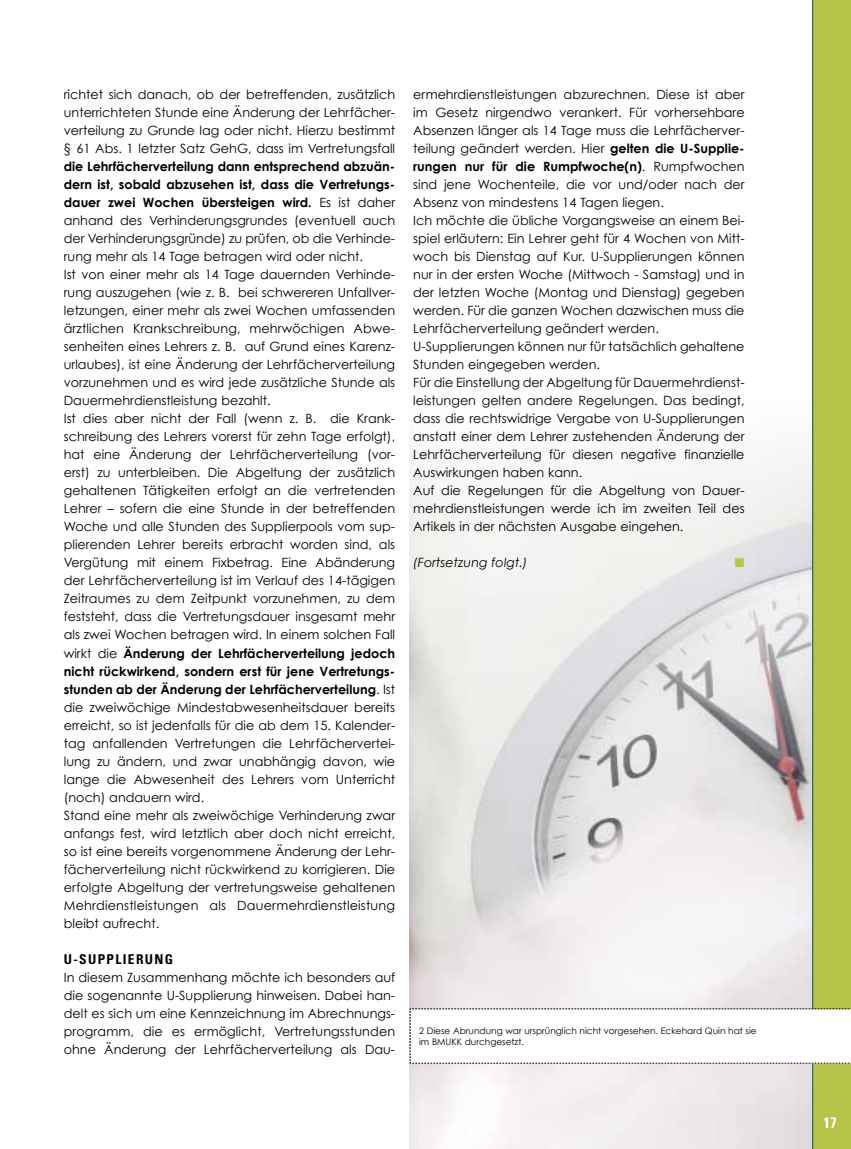
<style>
.page{position:relative;width:851px;height:1149px;background:#fff}
.page>*{position:absolute;margin:0;border:0;box-sizing:border-box;transform-origin:0 0}
.t1{font:700 condensed 15px "Univers";color:#fff}
.t2{font:700 condensed 13.5px "Univers";letter-spacing:.1em;color:#000}
.t3{font:12.75px/18px "Century Gothic";color:#000;text-align:justify}
.t4{font:italic 12.75px "Century Gothic";color:#000}
.t5{font:12.75px "Zapf Dingbats ITC";color:#b6c548}
.t6{font:9px/10.5px "Century Gothic";color:#000}
.s1{font-weight:700}
</style>
<div class="page">
<img style="left:410px;top:450px;width:402px;height:698px">
<div style="left:812px;top:0;width:38px;height:1148px;background:#b6c548"></div>
<svg style="left:409px;top:1007px;width:441px;height:56px"></svg>
<p class="t3" style="left:64px;top:85px;width:333px">richtet sich danach, ob der betreffenden, zusätzlich unterrichteten Stunde eine Änderung der Lehrfächer&shy;verteilung zu Grunde lag oder nicht. Hierzu bestimmt § 61 Abs. 1 letzter Satz GehG, dass im Vertretungsfall</p>
<p class="t3" style="left:64px;top:157px;width:333px;text-align:left"><span class="s1">die Lehrfächerverteilung dann entsprechend abzuän&shy;dern ist, sobald abzusehen ist, dass die Vertretungs&shy;dauer zwei Wochen übersteigen wird.</span> Es ist daher anhand des Verhinderungsgrundes (eventuell auch der Verhinderungsgründe) zu prüfen, ob die Verhinde&shy;rung mehr als 14 Tage betragen wird oder nicht.<br>Ist von einer mehr als 14 Tage dauernden Verhinde&shy;rung auszugehen (wie z. B. bei schwereren Unfallver&shy;letzungen, einer mehr als zwei Wochen umfassenden ärztlichen Krankschreibung, mehrwöchigen Abwe&shy;senheiten eines Lehrers z. B. auf Grund eines Karenz&shy;urlaubes), ist eine Änderung der Lehrfächerverteilung vorzunehmen und es wird jede zusätzliche Stunde als Dauermehrdienstleistung bezahlt.<br>Ist dies aber nicht der Fall (wenn z. B. die Krank&shy;schreibung des Lehrers vorerst für zehn Tage erfolgt), hat eine Änderung der Lehrfächerverteilung (vor&shy;erst) zu unterbleiben. Die Abgeltung der zusätzlich gehaltenen Tätigkeiten erfolgt an die vertretenden Lehrer – sofern die eine Stunde in der betreffenden Woche und alle Stunden des Supplierpools vom sup&shy;plierenden Lehrer bereits erbracht worden sind, als Vergütung mit einem Fixbetrag. Eine Abänderung der Lehrfächerverteilung ist im Verlauf des 14-tägigen Zeitraumes zu dem Zeitpunkt vorzunehmen, zu dem feststeht, dass die Vertretungsdauer insgesamt mehr als zwei Wochen betragen wird. In einem solchen Fall wirkt die <span class="s1">Änderung der Lehrfächerverteilung jedoch nicht rückwirkend, sondern erst für jene Vertretungs&shy;stunden ab der Änderung der Lehrfächerverteilung</span>. Ist die zweiwöchige Mindestabwesenheitsdauer bereits erreicht, so ist jedenfalls für die ab dem 15. Kalender&shy;tag anfallenden Vertretungen die Lehrfächervertei&shy;lung zu ändern, und zwar unabhängig davon, wie lange die Abwesenheit des Lehrers vom Unterricht (noch) andauern wird.<br>Stand eine mehr als zweiwöchige Verhinderung zwar anfangs fest, wird letztlich aber doch nicht erreicht, so ist eine bereits vorgenommene Änderung der Lehr&shy;fächerverteilung nicht rückwirkend zu korrigieren. Die erfolgte Abgeltung der vertretungsweise gehaltenen Mehrdienstleistungen als Dauermehrdienstleistung bleibt aufrecht.</p>
<p class="t2" style="left:64px;top:950px;width:111px">U-SUPPLIERUNG</p>
<p class="t3" style="left:64px;top:967px;width:333px">In diesem Zusammenhang möchte ich besonders auf die sogenannte U-Supplierung hinweisen. Dabei han&shy;delt es sich um eine Kennzeichnung im Abrechnungs&shy;programm, die es ermöglicht, Vertretungsstunden ohne Änderung der Lehrfächerverteilung als Dau-</p>
<p class="t3" style="left:413px;top:85px;width:333px;text-align:left">ermehrdienstleistungen abzurechnen. Diese ist aber im Gesetz nirgendwo verankert. Für vorhersehbare Absenzen länger als 14 Tage muss die Lehrfächerver&shy;teilung geändert werden. Hier <span class="s1">gelten die U-Supplie&shy;rungen nur für die Rumpfwoche(n)</span>. Rumpfwochen sind jene Wochenteile, die vor und/oder nach der Absenz von mindestens 14 Tagen liegen.<br>Ich möchte die übliche Vorgangsweise an einem Bei&shy;spiel erläutern: Ein Lehrer geht für 4 Wochen von Mitt&shy;woch bis Dienstag auf Kur. U-Supplierungen können nur in der ersten Woche (Mittwoch - Samstag) und in der letzten Woche (Montag und Dienstag) gegeben werden. Für die ganzen Wochen dazwischen muss die Lehrfächerverteilung geändert werden.<br>U-Supplierungen können nur für tatsächlich gehaltene Stunden eingegeben werden.<br>Für die Einstellung der Abgeltung für Dauermehrdienst&shy;leistungen gelten andere Regelungen. Das bedingt, dass die rechtswidrige Vergabe von U-Supplierungen anstatt einer dem Lehrer zustehenden Änderung der Lehrfächerverteilung für diesen negative finanzielle Auswirkungen haben kann.<br>Auf die Regelungen für die Abgeltung von Dauer&shy;mehrdienstleistungen werde ich im zweiten Teil des Artikels in der nächsten Ausgabe eingehen.</p>
<p class="t4" style="left:413px;top:555px;width:116px">(Fortsetzung folgt.)</p>
<p class="t5" style="left:734px;top:557px;width:11px">■</p>
<p class="t6" style="left:419px;top:1025px;width:339px">2 Diese Abrundung war ursprünglich nicht vorgesehen. Eckehard Quin hat sie im BMUKK durchgesetzt.</p>
<p class="t1" style="left:823px;top:1113px;width:15px">17</p>
</div>
